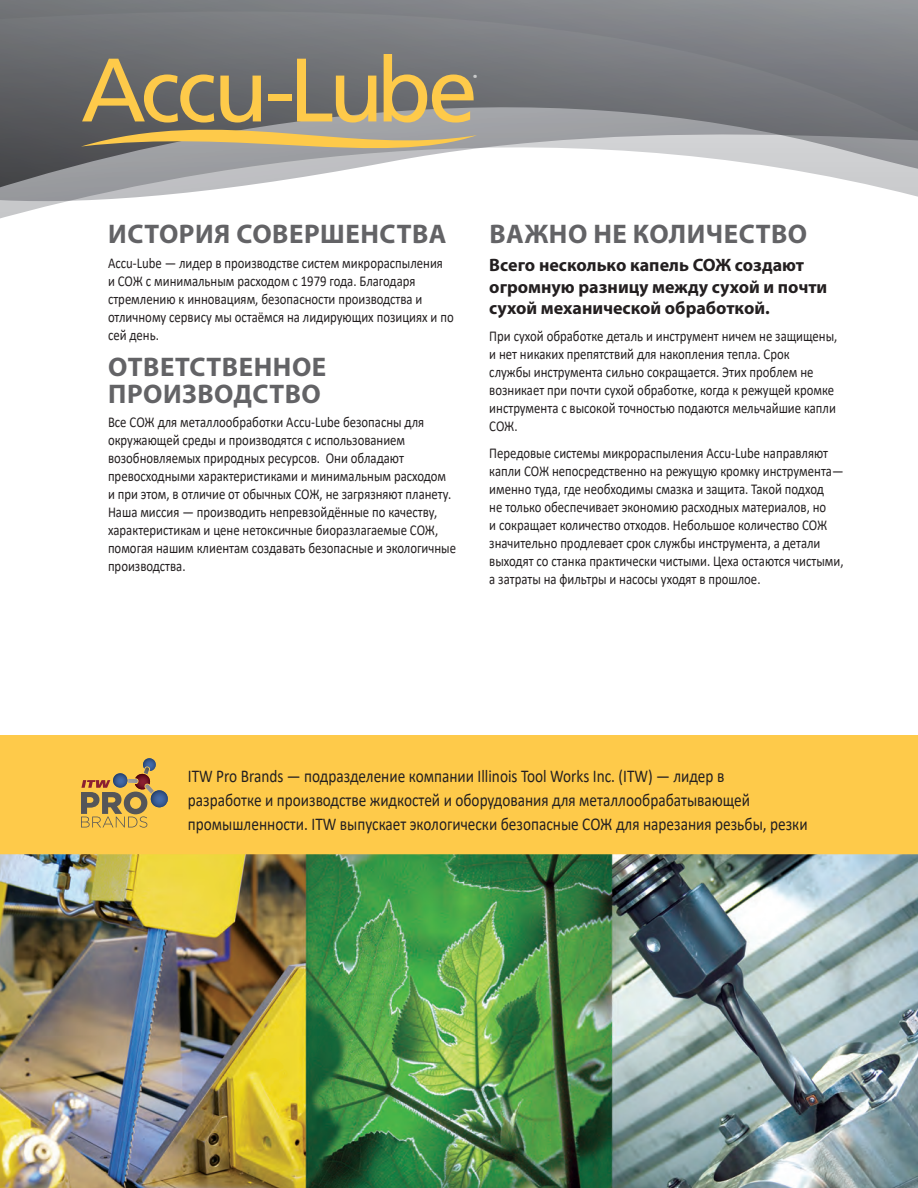
<style>
.page{position:relative;width:918px;height:1188px;background:#fff}
.page>*{position:absolute;margin:0;border:0;box-sizing:border-box;transform-origin:0 0}
.Headers_2{font:700 27px/27px "Myriad Pro";letter-spacing:.02em;color:#636366}
.Main_body{font:18px/24px "Calibri";color:#231f20;scale:.85 1}
.subheader{font:700 18px/21.6px "Myriad Pro";color:#231f20}
.opening_paragraph{font:15px/18px "Calibri";color:#231f20;scale:.85 1}
.t1{font:700 9px "Myriad Pro";color:#fff}
</style>
<div class="page">
<div style="left:0;top:735px;width:918px;height:154px;background:#feca4a"></div>
<svg style="left:0;top:0;width:918px;height:207px"></svg>
<img style="left:0;top:854px;width:918px;height:334px">
<svg style="left:81px;top:54px;width:396px;height:113px;background:#9d9275"></svg>
<svg style="left:81px;top:758px;width:87px;height:70px"></svg>
<h2 class="t1" style="left:473px;top:72px;width:6px">®</h2>
<h2 class="Headers_2" style="left:108px;top:219px;width:340px">ИСТОРИЯ СОВЕРШЕНСТВА</h2>
<p class="opening_paragraph" style="left:108px;top:253px;width:408px">Accu-Lube — лидер в производстве систем микрораспыления<br>и СОЖ с минимальным расходом с 1979 года. Благодаря стремлению к инновациям, безопасности производства и отличному сервису мы остаёмся на лидирующих позициях и по сей день.</p>
<p class="Headers_2" style="left:108px;top:352px;width:220px">ОТВЕТСТВЕННОЕ<br>ПРОИЗВОДСТВО</p>
<p class="opening_paragraph" style="left:108px;top:413px;width:411px">Все СОЖ для металлообработки Accu-Lube безопасны для окружающей среды и производятся с использованием возобновляемых природных ресурсов. Они обладают превосходными характеристиками и минимальным расходом и при этом, в отличие от обычных СОЖ, не загрязняют планету.<br>Наша миссия — производить непревзойдённые по качеству, характеристикам и цене нетоксичные биоразлагаемые СОЖ, помогая нашим клиентам создавать безопасные и экологичные производства.</p>
<p class="Headers_2" style="left:490px;top:219px;width:319px">ВАЖНО НЕ КОЛИЧЕСТВО</p>
<p class="subheader" style="left:489px;top:254px;width:340px">Всего несколько капель СОЖ создают огромную разницу между сухой и почти сухой механической обработкой.</p>
<p class="opening_paragraph" style="left:489px;top:327px;width:411px">При сухой обработке деталь и инструмент ничем не защищены, и нет никаких препятствий для накопления тепла. Срок<br>службы инструмента сильно сокращается. Этих проблем не возникает при почти сухой обработке, когда к режущей кромке инструмента с высокой точностью подаются мельчайшие капли СОЖ.</p>
<p class="opening_paragraph" style="left:489px;top:444px;width:418px">Передовые системы микрораспыления Accu-Lube направляют капли СОЖ непосредственно на режущую кромку инструмента— именно туда, где необходимы смазка и защита. Такой подход<br>не только обеспечивает экономию расходных материалов, но<br>и сокращает количество отходов. Небольшое количество СОЖ значительно продлевает срок службы инструмента, а детали выходят со станка практически чистыми. Цеха остаются чистыми, а затраты на фильтры и насосы уходят в прошлое.</p>
<p class="Main_body" style="left:188px;top:764px;width:731px">ITW Pro Brands — подразделение компании Illinois Tool Works Inc. (ITW) — лидер в<br>разработке и производстве жидкостей и оборудования для металлообрабатывающей промышленности. ITW выпускает экологически безопасные СОЖ для нарезания резьбы, резки</p>
</div>
